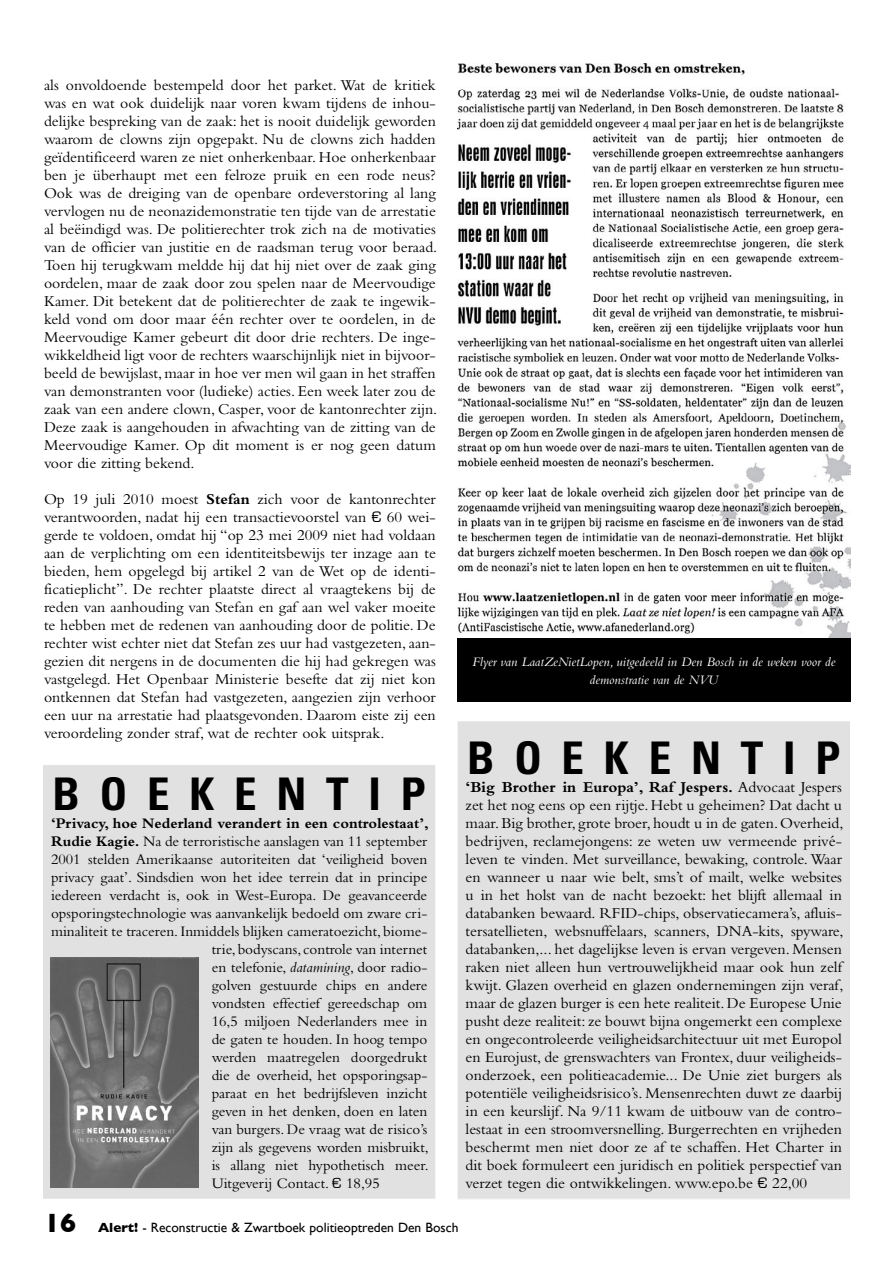
<style>
.page{position:relative;width:893px;height:1263px;background:#fff}
.page>*{position:absolute;margin:0;border:0;box-sizing:border-box;transform-origin:0 0}
.t1{font:700 condensed 45px "Univers";letter-spacing:.44em;color:#000}
.t2{font:700 27px "Gill Sans";color:#000}
.t3{font:15.75px/18px "Bembo";color:#000;text-align:justify}
.t4{font:15.15px "Bembo";color:#000}
.t5{font:700 15.15px "Bembo";color:#000}
.t6{font:italic 13.5px/18px "Bembo";color:#fff;text-align:center}
.t7{font:13.5px "Gill Sans";color:#000}
.s1{font-weight:700}
.s2{font-family:"Eurostile"}
.s3{font-style:italic}
</style>
<div class="page">
<img style="left:457px;top:64px;width:393px;height:575px">
<div style="left:457px;top:639px;width:393px;height:63px;background:#000"></div>
<div style="left:457px;top:721px;width:393px;height:478px;background:#e1e1e1"></div>
<div style="left:43px;top:765px;width:393px;height:434px;background:#e1e1e1"></div>
<img style="left:50px;top:958px;width:149px;height:229px">
<p class="t3" style="left:44px;top:76px;width:395px">als onvoldoende bestempeld door het parket. Wat de kritiek was en wat ook duidelijk naar voren kwam tijdens de inhou&shy;delijke bespreking van de zaak: het is nooit duidelijk geworden waarom de clowns zijn opgepakt. Nu de clowns zich hadden geïdentificeerd waren ze niet onherkenbaar. Hoe onherkenbaar ben je überhaupt met een felroze pruik en een rode neus?<br>Ook was de dreiging van de openbare ordeverstoring al lang vervlogen nu de neonazidemonstratie ten tijde van de arrestatie al beëindigd was. De politierechter trok zich na de motivaties van de officier van justitie en de raadsman terug voor beraad.<br>Toen hij terugkwam meldde hij dat hij niet over de zaak ging oordelen, maar de zaak door zou spelen naar de Meervoudige Kamer. Dit betekent dat de politierechter de zaak te ingewik&shy;keld vond om door maar één rechter over te oordelen, in de Meervoudige Kamer gebeurt dit door drie rechters. De inge&shy;wikkeldheid ligt voor de rechters waarschijnlijk niet in bijvoor&shy;beeld de bewijslast, maar in hoe ver men wil gaan in het straffen van demonstranten voor (ludieke) acties. Een week later zou de zaak van een andere clown, Casper, voor de kantonrechter zijn.<br>Deze zaak is aangehouden in afwachting van de zitting van de Meervoudige Kamer. Op dit moment is er nog geen datum voor die zitting bekend.</p>
<p class="t3" style="left:44px;top:490px;width:393px">Op 19 juli 2010 moest <span class="s1">Stefan</span> zich voor de kantonrechter verantwoorden, nadat hij een transactievoorstel van <span class="s2">€</span> 60 wei&shy;gerde te voldoen, omdat hij “op 23 mei 2009 niet had voldaan aan de verplichting om een identiteitsbewijs ter inzage aan te bieden, hem opgelegd bij artikel 2 van de Wet op de identi&shy;ficatieplicht”. De rechter plaatste direct al vraagtekens bij de reden van aanhouding van Stefan en gaf aan wel vaker moeite te hebben met de redenen van aanhouding door de politie. De rechter wist echter niet dat Stefan zes uur had vastgezeten, aan&shy;gezien dit nergens in de documenten die hij had gekregen was vastgelegd. Het Openbaar Ministerie besefte dat zij niet kon ontkennen dat Stefan had vastgezeten, aangezien zijn verhoor een uur na arrestatie had plaatsgevonden. Daarom eiste zij een veroordeling zonder straf, wat de rechter ook uitsprak.</p>
<h1 class="t1" style="left:52px;top:766px;width:375px">BOEKENTIP</h1>
<p class="t5" style="left:51px;top:815px;width:379px">‘Privacy, hoe Nederland verandert in een controlestaat’,</p>
<p class="t4" style="left:51px;top:832px;width:378px"><span class="s1">Rudie Kagie.</span> Na de terroristische aanslagen van 11 september</p>
<p class="t4" style="left:51px;top:850px;width:378px">2001 stelden Amerikaanse autoriteiten dat ‘veiligheid boven</p>
<p class="t4" style="left:51px;top:868px;width:378px">privacy gaat’. Sindsdien won het idee terrein dat in principe</p>
<p class="t4" style="left:51px;top:886px;width:378px">iedereen verdacht is, ook in West-Europa. De geavanceerde</p>
<p class="t4" style="left:51px;top:904px;width:378px">opsporingstechnologie was aanvankelijk bedoeld om zware cri-</p>
<p class="t4" style="left:51px;top:922px;width:378px">minaliteit te traceren. Inmiddels blijken cameratoezicht, biome-</p>
<p class="t4" style="left:212px;top:940px;width:217px">trie, bodyscans, controle van internet</p>
<p class="t4" style="left:212px;top:958px;width:217px">en telefonie, <span class="s3">datamining</span>, door radio-</p>
<p class="t4" style="left:212px;top:976px;width:217px">golven gestuurde chips en andere</p>
<p class="t4" style="left:212px;top:994px;width:217px">vondsten effectief gereedschap om</p>
<p class="t4" style="left:212px;top:1012px;width:217px">16,5 miljoen Nederlanders mee in</p>
<p class="t4" style="left:212px;top:1030px;width:217px">de gaten te houden. In hoog tempo</p>
<p class="t4" style="left:212px;top:1048px;width:217px">werden maatregelen doorgedrukt</p>
<p class="t4" style="left:212px;top:1066px;width:217px">die de overheid, het opsporingsap-</p>
<p class="t4" style="left:212px;top:1084px;width:217px">paraat en het bedrijfsleven inzicht</p>
<p class="t4" style="left:212px;top:1102px;width:217px">geven in het denken, doen en laten</p>
<p class="t4" style="left:212px;top:1120px;width:217px">van burgers. De vraag wat de risico’s</p>
<p class="t4" style="left:212px;top:1138px;width:219px">zijn als gegevens worden misbruikt,</p>
<p class="t4" style="left:212px;top:1156px;width:219px">is allang niet hypothetisch meer.</p>
<p class="t4" style="left:212px;top:1174px;width:170px">Uitgeverij Contact. <span class="s2">€</span> 18,95</p>
<p class="t6" style="left:472px;top:652px;width:365px">Flyer van LaatZeNietLopen, uitgedeeld in Den Bosch in de weken voor de demonstratie van de NVU</p>
<h1 class="t1" style="left:467px;top:730px;width:375px">BOEKENTIP</h1>
<p class="t3" style="left:466px;top:778px;width:379px"><span class="s1">‘Big Brother in Europa’, Raf Jespers.</span> Advocaat Jespers zet het nog eens op een rijtje. Hebt u geheimen? Dat dacht u maar. Big brother, grote broer, houdt u in de gaten. Overheid, bedrijven, reclamejongens: ze weten uw vermeende privé&shy;leven te vinden. Met surveillance, bewaking, controle. Waar en wanneer u naar wie belt, sms’t of mailt, welke websites u in het holst van de nacht bezoekt: het blijft allemaal in databanken bewaard. RFID-chips, observatiecamera’s, afluis&shy;tersatellieten, websnuffelaars, scanners, DNA-kits, spyware, databanken,... het dagelijkse leven is ervan vergeven. Mensen raken niet alleen hun vertrouwelijkheid maar ook hun zelf kwijt. Glazen overheid en glazen ondernemingen zijn veraf, maar de glazen burger is een hete realiteit. De Europese Unie pusht deze realiteit: ze bouwt bijna ongemerkt een complexe en ongecontroleerde veiligheidsarchitectuur uit met Europol en Eurojust, de grenswachters van Frontex, duur veiligheids&shy;onderzoek, een politieacademie... De Unie ziet burgers als potentiële veiligheidsrisico’s. Mensenrechten duwt ze daarbij in een keurslijf. Na 9/11 kwam de uitbouw van de contro&shy;lestaat in een stroomversnelling. Burgerrechten en vrijheden beschermt men niet door ze af te schaffen. Het Charter in dit boek formuleert een juridisch en politiek perspectief van verzet tegen die ontwikkelingen. www.epo.be <span class="s2">€</span> 22,00</p>
<h2 class="t2" style="left:44px;top:1207px;width:34px">16</h2>
<p class="t7" style="left:98px;top:1219px;width:362px"><span class="s1">Alert!</span> - Reconstructie &amp; Zwartboek politieoptreden Den Bosch</p>
</div>
